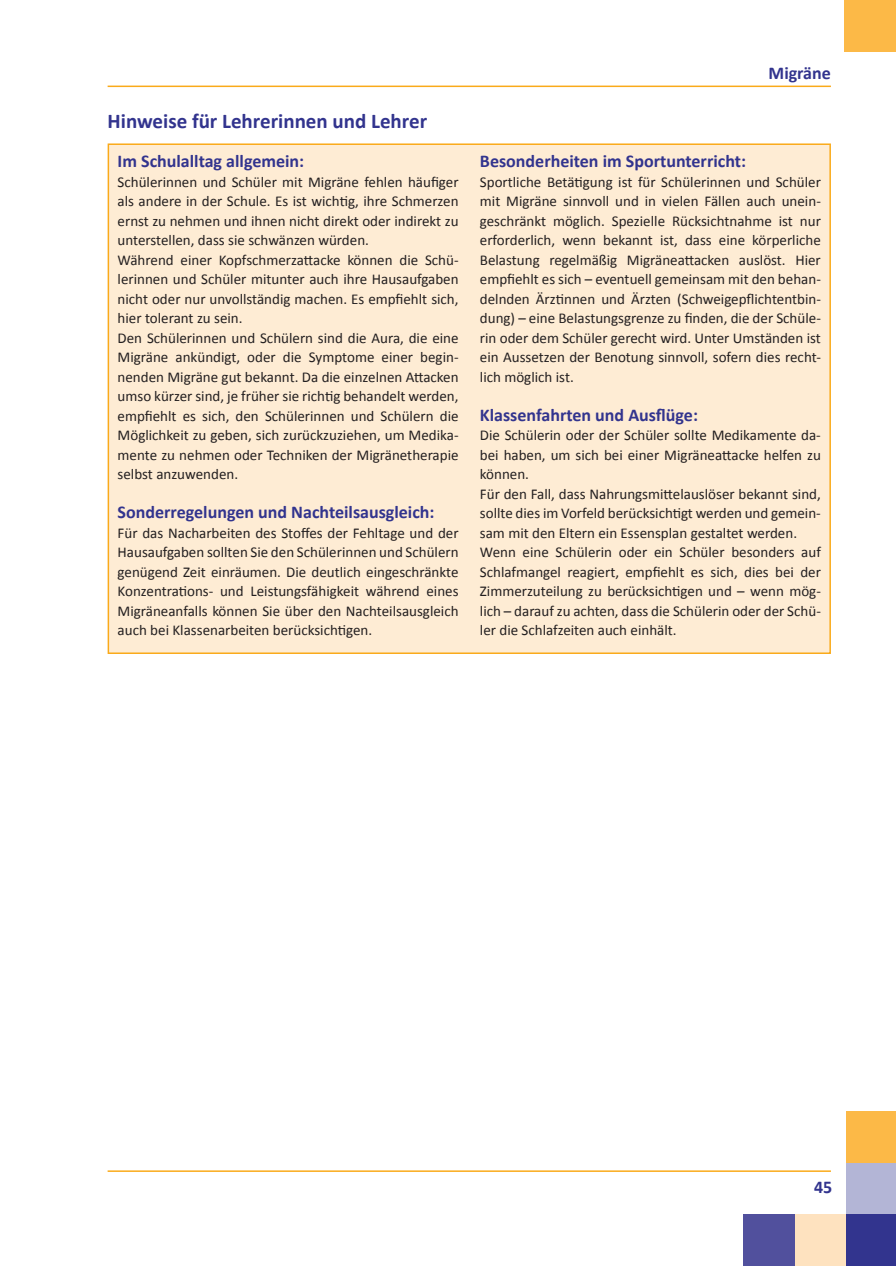
<style>
.page{position:relative;width:896px;height:1266px;background:#fff}
.page>*{position:absolute;margin:0;border:0;box-sizing:border-box;transform-origin:0 0}
.t1{font:700 21px "Calibri";color:#32348e}
.t2{font:700 18px "Calibri";color:#32348e}
.t3{font:15px/19.5px "Calibri";color:#231f20}
</style>
<div class="page">
<hr style="left:108px;top:86px;width:722px;height:1px;background:#faaa1a">
<hr style="left:108px;top:1170px;width:722px;height:1px;background:#faaa1a">
<div style="left:843px;top:0;width:52px;height:52px;background:#fcb947"></div>
<div style="left:845px;top:1213px;width:50px;height:52px;background:#32348e"></div>
<div style="left:845px;top:1162px;width:50px;height:51px;background:#b3b5d6"></div>
<div style="left:845px;top:1111px;width:50px;height:51px;background:#fcb947"></div>
<div style="left:794px;top:1213px;width:51px;height:52px;background:#fee2bf"></div>
<div style="left:743px;top:1213px;width:51px;height:52px;background:#51509d"></div>
<div style="left:108px;top:144px;width:722px;height:509px;background:#feecd4"></div>
<h1 class="t1" style="left:108px;top:108px;width:321px">Hinweise für Lehrerinnen und Lehrer</h1>
<p class="t2" style="left:118px;top:150px;width:188px">Im Schulalltag allgemein:</p>
<p class="t3" style="left:118px;top:171px;width:342px">Schülerinnen und Schüler mit Migräne fehlen häufiger als andere in der Schule. Es ist wichtig, ihre Schmerzen ernst zu nehmen und ihnen nicht direkt oder indirekt zu unterstellen, dass sie schwänzen würden.<br>Während einer Kopfschmerzattacke können die Schü&shy;lerinnen und Schüler mitunter auch ihre Hausaufgaben nicht oder nur unvollständig machen. Es empfiehlt sich, hier tolerant zu sein.<br>Den Schülerinnen und Schülern sind die Aura, die eine Migräne ankündigt, oder die Symptome einer begin&shy;nenden Migräne gut bekannt. Da die einzelnen Attacken umso kürzer sind, je früher sie richtig behandelt werden, empfiehlt es sich, den Schülerinnen und Schülern die Möglichkeit zu geben, sich zurückzuziehen, um Medika&shy;mente zu nehmen oder Techniken der Migränetherapie selbst anzuwenden.</p>
<p class="t2" style="left:118px;top:501px;width:318px">Sonderregelungen und Nachteilsausgleich:</p>
<p class="t3" style="left:118px;top:522px;width:342px;text-align:justify">Für das Nacharbeiten des Stoffes der Fehltage und der Hausaufgaben sollten Sie den Schülerinnen und Schülern genügend Zeit einräumen. Die deutlich eingeschränkte Konzentrations- und Leistungsfähigkeit während eines Migräneanfalls können Sie über den Nachteilsausgleich auch bei Klassenarbeiten berücksichtigen.</p>
<p class="t2" style="left:768px;top:61px;width:64px">Migräne</p>
<p class="t2" style="left:480px;top:150px;width:268px">Besonderheiten im Sportunterricht:</p>
<p class="t3" style="left:480px;top:171px;width:342px;text-align:justify">Sportliche Betätigung ist für Schülerinnen und Schüler mit Migräne sinnvoll und in vielen Fällen auch unein&shy;geschränkt möglich. Spezielle Rücksichtnahme ist nur erforderlich, wenn bekannt ist, dass eine körperliche Belastung regelmäßig Migräneattacken auslöst. Hier empfiehlt es sich – eventuell gemeinsam mit den behan&shy;delnden Ärztinnen und Ärzten (Schweigepflichtentbin&shy;dung) – eine Belastungsgrenze zu finden, die der Schüle&shy;rin oder dem Schüler gerecht wird. Unter Umständen ist ein Aussetzen der Benotung sinnvoll, sofern dies recht&shy;lich möglich ist.</p>
<p class="t2" style="left:480px;top:404px;width:219px">Klassenfahrten und Ausflüge:</p>
<p class="t3" style="left:480px;top:425px;width:342px">Die Schülerin oder der Schüler sollte Medikamente da&shy;bei haben, um sich bei einer Migräneattacke helfen zu können.<br>Für den Fall, dass Nahrungsmittelauslöser bekannt sind, sollte dies im Vorfeld berücksichtigt werden und gemein&shy;sam mit den Eltern ein Essensplan gestaltet werden.<br>Wenn eine Schülerin oder ein Schüler besonders auf Schlafmangel reagiert, empfiehlt es sich, dies bei der Zimmerzuteilung zu berücksichtigen und – wenn mög&shy;lich – darauf zu achten, dass die Schülerin oder der Schü&shy;ler die Schlafzeiten auch einhält.</p>
<p class="t2" style="left:814px;top:1175px;width:20px">45</p>
</div>
